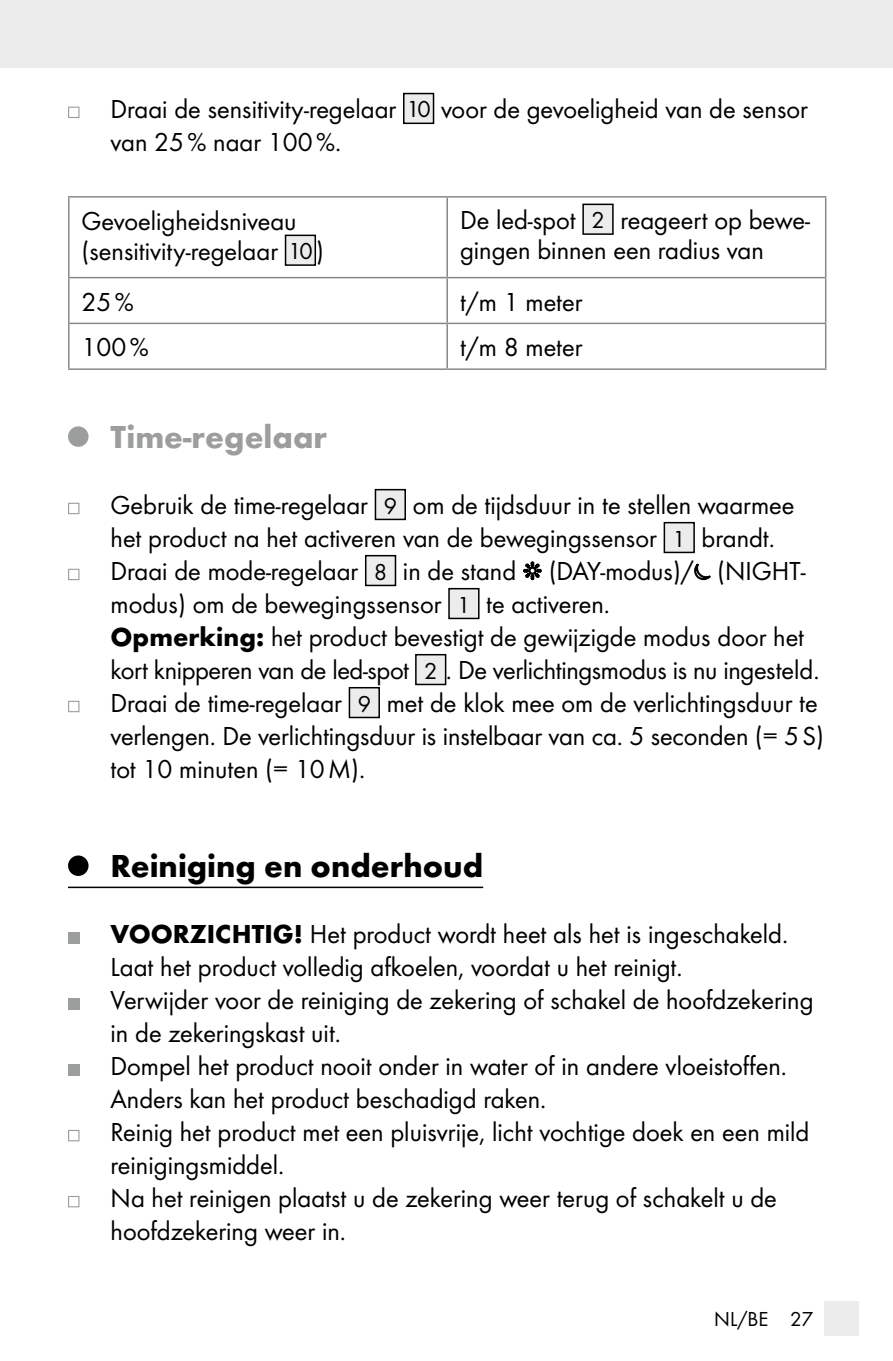
<style>
.page{position:relative;width:893px;height:1361px;background:#fff}
.page>*{position:absolute;margin:0;border:0;box-sizing:border-box;transform-origin:0 0}
.t1{font:700 33px "Futura";color:#000}
.t2{font:700 33px "Futura";color:#9c9d9d}
.t3{font:27px/33px "Futura Boo";color:#000}
.t4{font:21px "Futura Boo";color:#000}
.s1{font-size:24px}
.s2{font-family:"Futura";font-weight:700}
</style>
<div class="page">
<div style="left:0;top:0;width:893px;height:68px;background:#ececec"></div>
<div style="left:825px;top:1301px;width:34px;height:34px;background:#ececec"></div>
<hr style="left:68px;top:886px;width:415px;height:2px;background:#000">
<svg style="left:68px;top:107px;width:11px;height:11px"></svg>
<div style="left:404px;top:94px;width:29px;height:29px;background:#ececec"></div>
<div style="left:403px;top:93px;width:31px;height:31px;border:2px solid #000"></div>
<hr style="left:68px;top:196px;width:379px;height:2px;background:#878888">
<hr style="left:68px;top:198px;width:2px;height:79px;background:#878888">
<hr style="left:447px;top:196px;width:379px;height:2px;background:#878888">
<hr style="left:446px;top:198px;width:2px;height:79px;background:#878888">
<hr style="left:825px;top:198px;width:1px;height:79px;background:#878888">
<hr style="left:68px;top:277px;width:379px;height:1px;background:#878888">
<hr style="left:68px;top:278px;width:2px;height:45px;background:#878888">
<hr style="left:447px;top:277px;width:379px;height:1px;background:#878888">
<hr style="left:446px;top:278px;width:2px;height:45px;background:#878888">
<hr style="left:825px;top:278px;width:1px;height:45px;background:#878888">
<hr style="left:68px;top:323px;width:379px;height:1px;background:#878888">
<hr style="left:68px;top:324px;width:2px;height:44px;background:#878888">
<hr style="left:447px;top:323px;width:379px;height:1px;background:#878888">
<hr style="left:446px;top:324px;width:2px;height:44px;background:#878888">
<hr style="left:825px;top:324px;width:1px;height:44px;background:#878888">
<hr style="left:68px;top:368px;width:379px;height:2px;background:#878888">
<hr style="left:447px;top:368px;width:379px;height:2px;background:#878888">
<div style="left:286px;top:235px;width:29px;height:30px;background:#ececec"></div>
<div style="left:285px;top:235px;width:31px;height:31px;border:2px solid #000"></div>
<div style="left:583px;top:204px;width:30px;height:30px;background:#ececec"></div>
<div style="left:582px;top:204px;width:32px;height:31px;border:2px solid #000"></div>
<div style="left:68px;top:426px;width:21px;height:21px;background:#9c9d9d;border-radius:50%"></div>
<svg style="left:68px;top:503px;width:11px;height:11px"></svg>
<div style="left:375px;top:490px;width:30px;height:29px;background:#ececec"></div>
<div style="left:375px;top:489px;width:31px;height:31px;border:2px solid #000"></div>
<div style="left:664px;top:523px;width:30px;height:29px;background:#ececec"></div>
<div style="left:664px;top:522px;width:31px;height:31px;border:2px solid #000"></div>
<svg style="left:68px;top:569px;width:11px;height:11px"></svg>
<div style="left:366px;top:556px;width:29px;height:29px;background:#ececec"></div>
<div style="left:365px;top:555px;width:31px;height:31px;border:2px solid #000"></div>
<svg style="left:523px;top:561px;width:19px;height:20px"></svg>
<svg style="left:694px;top:563px;width:17px;height:17px"></svg>
<div style="left:449px;top:589px;width:30px;height:29px;background:#ececec"></div>
<div style="left:448px;top:588px;width:31px;height:31px;border:2px solid #000"></div>
<div style="left:416px;top:655px;width:30px;height:29px;background:#ececec"></div>
<div style="left:415px;top:654px;width:31px;height:31px;border:2px solid #000"></div>
<svg style="left:68px;top:701px;width:11px;height:11px"></svg>
<div style="left:349px;top:688px;width:30px;height:29px;background:#ececec"></div>
<div style="left:349px;top:687px;width:31px;height:31px;border:2px solid #000"></div>
<div style="left:68px;top:855px;width:21px;height:21px;background:#000;border-radius:50%"></div>
<div style="left:68px;top:932px;width:11px;height:11px;background:#9c9d9d"></div>
<div style="left:68px;top:998px;width:11px;height:11px;background:#9c9d9d"></div>
<div style="left:68px;top:1064px;width:11px;height:11px;background:#9c9d9d"></div>
<svg style="left:68px;top:1130px;width:11px;height:11px"></svg>
<svg style="left:68px;top:1196px;width:11px;height:11px"></svg>
<p class="t3" style="left:111px;top:92px;width:699px">Draai de sensitivity-regelaar <span class="s1">10</span> voor de gevoeligheid van de sensor van 25% naar 100%.</p>
<p class="t3" style="left:82px;top:206px;width:244px;line-height:30px">Gevoeligheidsniveau (sensitivity-regelaar <span class="s1">10</span> )</p>
<p class="t3" style="left:460px;top:205px;width:351px;line-height:30px">De led-spot <span class="s1">2</span> reageert op bewe&shy;gingen binnen een radius van</p>
<p class="t3" style="left:82px;top:285px;width:54px">25%</p>
<p class="t3" style="left:460px;top:285px;width:124px">t/m 1 meter</p>
<p class="t3" style="left:82px;top:331px;width:69px">100%</p>
<p class="t3" style="left:460px;top:331px;width:124px">t/m 8 meter</p>
<p class="t2" style="left:111px;top:417px;width:218px">Time-regelaar</p>
<p class="t3" style="left:111px;top:488px;width:715px">Gebruik de time-regelaar <span class="s1">9</span> om de tijdsduur in te stellen waarmee het product na het activeren van de bewegingssensor <span class="s1">1</span> brandt.<br>Draai de mode-regelaar <span class="s1">8</span> in de stand (DAY-modus)/ (NIGHT&shy;modus) om de bewegingssensor <span class="s1">1</span> te activeren.<br><span class="s2">Opmerking:</span> het product bevestigt de gewijzigde modus door het kort knipperen van de led-spot <span class="s1">2</span> . De verlichtingsmodus is nu ingesteld.<br>Draai de time-regelaar <span class="s1">9</span> met de klok mee om de verlichtingsduur te verlengen. De verlichtingsduur is instelbaar van ca. 5 seconden (= 5S) tot 10 minuten (= 10M).</p>
<p class="t1" style="left:111px;top:846px;width:374px">Reiniging en onderhoud</p>
<p class="t3" style="left:111px;top:917px;width:704px"><span class="s2">VOORZICHTIG!</span> Het product wordt heet als het is ingeschakeld.<br>Laat het product volledig afkoelen, voordat u het reinigt.<br>Verwijder voor de reiniging de zekering of schakel de hoofdzekering in de zekeringskast uit.<br>Dompel het product nooit onder in water of in andere vloeistoffen.<br>Anders kan het product beschadigd raken.<br>Reinig het product met een pluisvrije, licht vochtige doek en een mild reinigingsmiddel.<br>Na het reinigen plaatst u de zekering weer terug of schakelt u de hoofdzekering weer in.</p>
<p class="t4" style="left:714px;top:1306px;width:100px">NL/BE 27</p>
</div>
